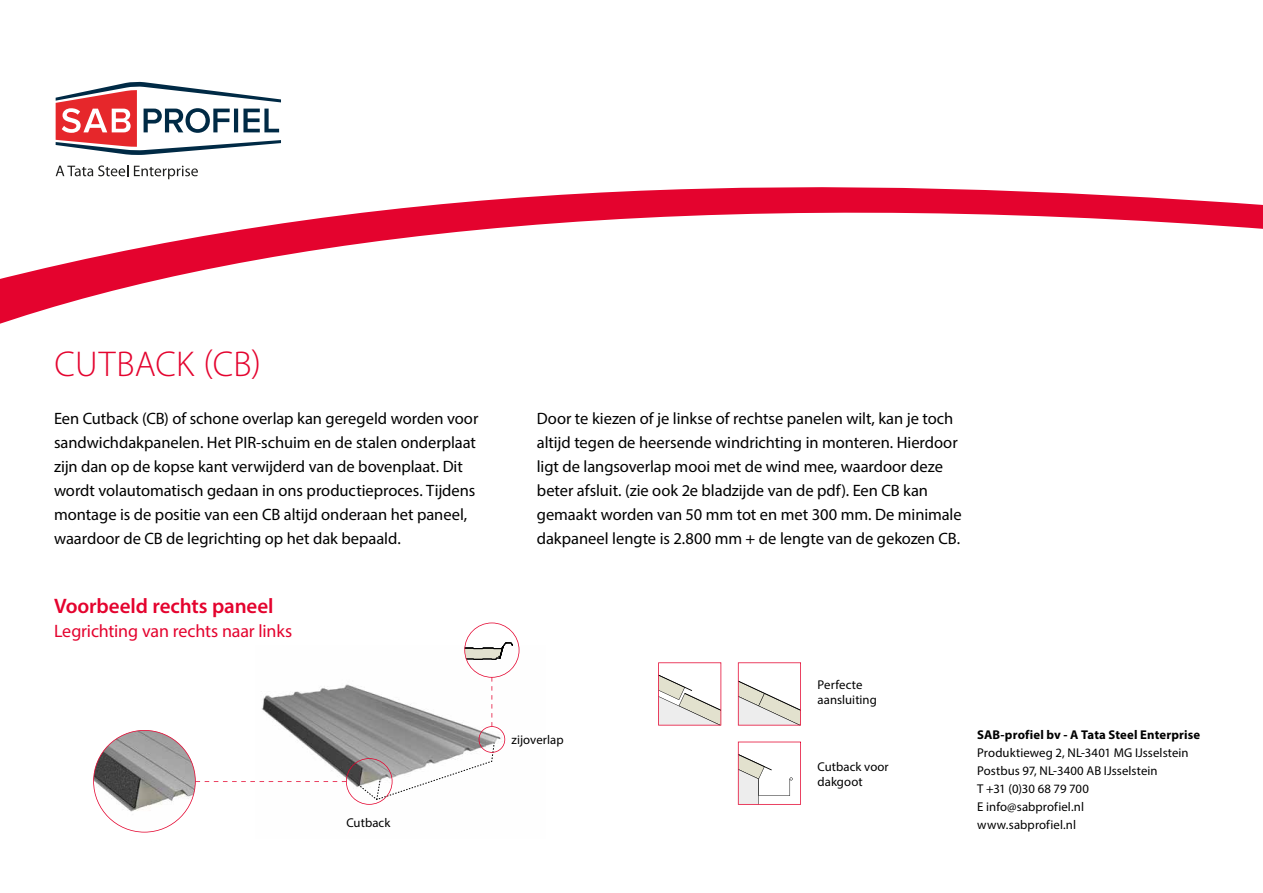
<style>
.page{position:relative;width:1263px;height:893px;background:#fff}
.page>*{position:absolute;margin:0;border:0;box-sizing:border-box;transform-origin:0 0}
.t1{font:300 36px "Myriad Pro";letter-spacing:.005em;color:#e4032e}
.t2{font:600 21px "Myriad Pro";letter-spacing:-.005em;color:#e4032e}
.t3{font:18px "Myriad Pro";letter-spacing:-.01em;color:#e4032e}
.t4{font:16.5px/24px "Myriad Pro";color:#000}
.t5{font:12.75px/18px "Myriad Pro";letter-spacing:.005em;color:#000}
.t6{font:700 12.75px "Myriad Pro";letter-spacing:.01em;color:#000}
</style>
<div class="page">
<svg style="left:658px;top:662px;width:63px;height:63px"></svg>
<svg style="left:738px;top:662px;width:63px;height:63px"></svg>
<svg style="left:738px;top:742px;width:63px;height:63px"></svg>
<svg style="left:93px;top:623px;width:426px;height:209px"></svg>
<svg style="left:0;top:187px;width:1263px;height:137px"></svg>
<svg style="left:56px;top:82px;width:225px;height:73px"></svg>
<svg style="left:56px;top:165px;width:72px;height:11px"></svg>
<svg style="left:134px;top:166px;width:64px;height:13px"></svg>
<h1 class="t1" style="left:54px;top:342px;width:208px">CUTBACK (CB)</h1>
<p class="t4" style="left:54px;top:406px;width:426px">Een Cutback (CB) of schone overlap kan geregeld worden voor sandwichdakpanelen. Het PIR-schuim en de stalen onderplaat zijn dan op de kopse kant verwijderd van de bovenplaat. Dit wordt volautomatisch gedaan in ons productieproces. Tijdens montage is de positie van een CB altijd onderaan het paneel, waardoor de CB de legrichting op het dak bepaald.</p>
<p class="t4" style="left:537px;top:406px;width:426px">Door te kiezen of je linkse of rechtse panelen wilt, kan je toch altijd tegen de heersende windrichting in monteren. Hierdoor ligt de langsoverlap mooi met de wind mee, waardoor deze beter afsluit. (zie ook 2e bladzijde van de pdf). Een CB kan gemaakt worden van 50 mm tot en met 300 mm. De minimale dakpaneel lengte is 2.800 mm + de lengte van de gekozen CB.</p>
<p class="t2" style="left:54px;top:592px;width:221px">Voorbeeld rechts paneel</p>
<p class="t3" style="left:54px;top:619px;width:240px">Legrichting van rechts naar links</p>
<p class="t5" style="left:346px;top:814px;width:45px">Cutback</p>
<p class="t5" style="left:512px;top:730px;width:54px">zijoverlap</p>
<p class="t5" style="left:818px;top:676px;width:61px;line-height:15.3px">Perfecte aansluiting</p>
<p class="t5" style="left:818px;top:759px;width:73px;line-height:15.3px">Cutback voor dakgoot</p>
<p class="t6" style="left:977px;top:727px;width:225px">SAB-profiel bv - A Tata Steel Enterprise</p>
<p class="t5" style="left:977px;top:744px;width:213px">Produktieweg 2, NL-3401 MG IJsselstein<br>Postbus 97, NL-3400 AB IJsselstein<br>T +31 (0)30 68 79 700<br>E info@sabprofiel.nl<br>www.sabprofiel.nl</p>
</div>
